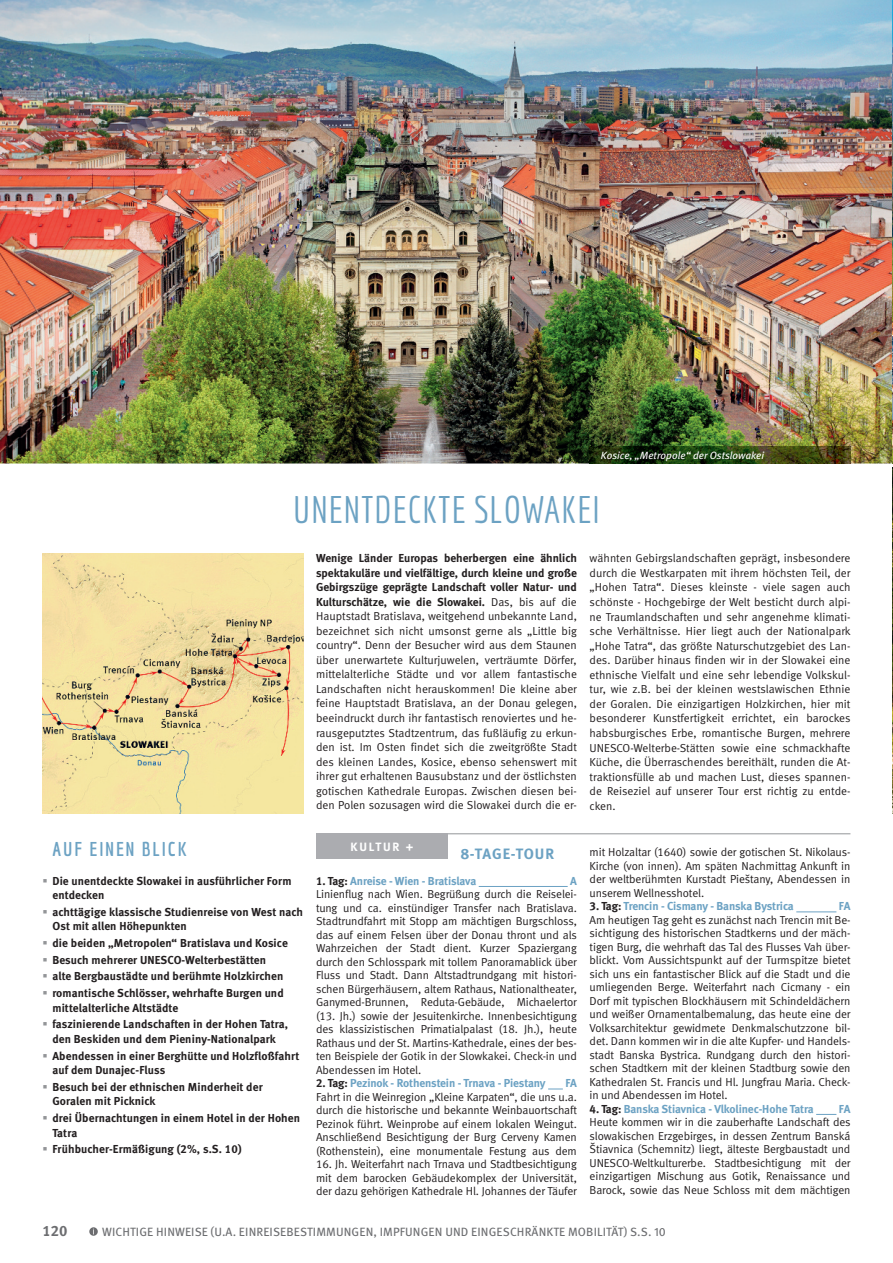
<style>
.page{position:relative;width:893px;height:1263px;background:#fff}
.page>*{position:absolute;margin:0;border:0;box-sizing:border-box;transform-origin:0 0}
.t1{font:37.5px "Economica";letter-spacing:.015em;color:#6ca2c3}
.t2{font:700 19.5px "Economica";letter-spacing:.1em;color:#6ca2c3}
.t3{font:15px "Meta Bold LF";letter-spacing:.06em;color:#6ca2c3}
.t4{font:15px "Meta Bold LF";color:#6c6d70}
.t5{font:12px "Meta OT";letter-spacing:.01em;color:#6c6d70}
.t6{font:12px "Meta Bold LF";letter-spacing:.15em;color:#fff}
.t7{font:11.55px/13.5px "Meta Normal LF";letter-spacing:-.01em;color:#231f20;text-align:justify}
.t8{font:11.55px/14.5px "Meta Bold LF";letter-spacing:.01em;color:#231f20}
.t9{font:11.55px "Meta Bold LF";letter-spacing:-.01em;color:#6ca2c3}
.t10{font:italic 10.5px "Meta Plus";color:#fff}
.s1{font-family:"Meta Normal LF"}
.s2{color:#231f20}
.s3{color:#939598}
</style>
<div class="page">
<img style="left:0;top:0;width:893px;height:463px">
<img style="left:42px;top:553px;width:261px;height:261px">
<img style="left:590px;top:446px;width:260px;height:17px">
<hr style="left:316px;top:833px;width:534px;height:1px;background:#939598">
<hr style="left:479px;top:886px;width:89px;height:1px;background:#6ca2c3">
<svg style="left:548px;top:1089px;width:15px;height:1px"></svg>
<hr style="left:796px;top:912px;width:40px;height:1px;background:#6ca2c3">
<svg style="left:816px;top:1114px;width:20px;height:1px"></svg>
<div style="left:316px;top:833px;width:132px;height:26px;background:#abacb0"></div>
<svg style="left:89px;top:1227px;width:9px;height:9px"></svg>
<img style="left:892px;top:468px;width:1px;height:346px">
<p class="t10" style="left:601px;top:449px;width:165px">Kosice, „Metropole“ der Ostslowakei</p>
<h1 class="t1" style="left:293px;top:488px;width:309px">UNENTDECKTE SLOWAKEI</h1>
<p class="t8" style="left:316px;top:551px;width:262px;text-align:justify">Wenige Länder Europas beherbergen eine ähnlich spektakuläre und vielfältige, durch kleine und große Gebirgszüge geprägte Landschaft voller Natur- und Kulturschätze, wie die Slowakei. <span class="s1">Das, bis auf die</span></p>
<p class="t7" style="left:316px;top:609px;width:262px;line-height:14.5px">Hauptstadt Bratislava, weitgehend unbekannte Land, bezeichnet sich nicht umsonst gerne als „Little big country“. Denn der Besucher wird aus dem Staunen über unerwartete Kulturjuwelen, verträumte Dörfer, mittelalterliche Städte und vor allem fantastische Landschaften nicht herauskommen! Die kleine aber feine Hauptstadt Bratislava, an der Donau gelegen, beeindruckt durch ihr fantastisch renoviertes und he&shy;rausgeputztes Stadtzentrum, das fußläufig zu erkun&shy;den ist. Im Osten findet sich die zweitgrößte Stadt des kleinen Landes, Kosice, ebenso sehenswert mit ihrer gut erhaltenen Bausubstanz und der östlichsten gotischen Kathedrale Europas. Zwischen diesen bei&shy;den Polen sozusagen wird die Slowakei durch die er-</p>
<p class="t7" style="left:590px;top:551px;width:263px;line-height:14.5px">wähnten Gebirgslandschaften geprägt, insbesondere durch die Westkarpaten mit ihrem höchsten Teil, der „Hohen Tatra“. Dieses kleinste - viele sagen auch schönste - Hochgebirge der Welt besticht durch alpi&shy;ne Traumlandschaften und sehr angenehme klimati&shy;sche Verhältnisse. Hier liegt auch der Nationalpark „Hohe Tatra“, das größte Naturschutzgebiet des Lan&shy;des. Darüber hinaus finden wir in der Slowakei eine ethnische Vielfalt und eine sehr lebendige Volkskul&shy;tur, wie z.B. bei der kleinen westslawischen Ethnie der Goralen. Die einzigartigen Holzkirchen, hier mit besonderer Kunstfertigkeit errichtet, ein barockes habsburgisches Erbe, romantische Burgen, mehrere UNESCO-Welterbe-Stätten sowie eine schmackhafte Küche, die Überraschendes bereithält, runden die At&shy;traktionsfülle ab und machen Lust, dieses spannen&shy;de Reiseziel auf unserer Tour erst richtig zu entde&shy;cken.</p>
<h2 class="t2" style="left:52px;top:838px;width:136px">AUF EINEN BLICK</h2>
<p class="t3" style="left:461px;top:844px;width:95px">8-TAGE-TOUR</p>
<p class="t9" style="left:316px;top:874px;width:162px"><span class="s2">1. Tag:</span> Anreise - Wien - Bratislava</p>
<p class="t9" style="left:570px;top:874px;width:8px">A</p>
<p class="t7" style="left:316px;top:887px;width:262px">Linienflug nach Wien. Begrüßung durch die Reiselei&shy;tung und ca. einstündiger Transfer nach Bratislava.<br>Stadtrundfahrt mit Stopp am mächtigen Burgschloss, das auf einem Felsen über der Donau thront und als Wahrzeichen der Stadt dient. Kurzer Spaziergang durch den Schlosspark mit tollem Panoramablick über Fluss und Stadt. Dann Altstadtrundgang mit histori&shy;schen Bürgerhäusern, altem Rathaus, Nationaltheater, Ganymed-Brunnen, Reduta-Gebäude, Michaelertor (13. Jh.) sowie der Jesuitenkirche. Innenbesichtigung des klassizistischen Primatialpalast (18. Jh.), heute Rathaus und der St. Martins-Kathedrale, eines der bes&shy;ten Beispiele der Gotik in der Slowkakei. Check-in und Abendessen im Hotel.</p>
<p class="t9" style="left:316px;top:1076px;width:231px"><span class="s2">2. Tag:</span> Pezinok - Rothenstein - Trnava - Piestany</p>
<p class="t9" style="left:565px;top:1076px;width:13px">FA</p>
<p class="t7" style="left:316px;top:1090px;width:262px">Fahrt in die Weinregion „Kleine Karpaten“, die uns u.a. durch die historische und bekannte Weinbauortschaft Pezinok führt. Weinprobe auf einem lokalen Weingut.<br>Anschließend Besichtigung der Burg Cerveny Kamen (Rothenstein), eine monumentale Festung aus dem</p>
<p class="t7" style="left:316px;top:1157px;width:262px">16. Jh. Weiterfahrt nach Trnava und Stadtbesichtigung mit dem barocken Gebäudekomplex der Universität, der dazu gehörigen Kathedrale Hl. Johannes der Täufer</p>
<p class="t6" style="left:351px;top:839px;width:64px">KULTUR +</p>
<p class="t8" style="left:52px;top:873px;width:241px;text-indent:-10px"><span class="s3">▪</span> Die unentdeckte Slowakei in ausführlicher Form entdecken</p>
<p class="t8" style="left:52px;top:904px;width:252px;text-indent:-10px"><span class="s3">▪</span> achttägige klassische Studienreise von West nach<br>Ost mit allen Höhepunkten</p>
<p class="t8" style="left:43px;top:936px;width:247px"><span class="s3">▪</span> die beiden „Metropolen“ Bratislava und Kosice</p>
<p class="t8" style="left:43px;top:952px;width:225px"><span class="s3">▪</span> Besuch mehrerer UNESCO-Welterbestätten</p>
<p class="t8" style="left:43px;top:969px;width:242px"><span class="s3">▪</span> alte Bergbaustädte und berühmte Holzkirchen</p>
<p class="t8" style="left:52px;top:986px;width:233px;text-indent:-10px"><span class="s3">▪</span> romantische Schlösser, wehrhafte Burgen und mittelalterliche Altstädte</p>
<p class="t8" style="left:43px;top:1017px;width:247px;text-align:center"><span class="s3">▪</span> faszinierende Landschaften in der Hohen Tatra, den Beskiden und dem Pieniny-Nationalpark</p>
<p class="t8" style="left:52px;top:1048px;width:248px;text-indent:-10px"><span class="s3">▪</span> Abendessen in einer Berghütte und Holzfloßfahrt auf dem Dunajec-Fluss</p>
<p class="t8" style="left:52px;top:1079px;width:212px;text-indent:-10px"><span class="s3">▪</span> Besuch bei der ethnischen Minderheit der<br>Goralen mit Picknick</p>
<p class="t8" style="left:52px;top:1111px;width:249px;text-indent:-10px"><span class="s3">▪</span> drei Übernachtungen in einem Hotel in der Hohen<br>Tatra</p>
<p class="t8" style="left:43px;top:1142px;width:201px"><span class="s3">▪</span> Frühbucher-Ermäßigung (2%, s.S. 10)</p>
<p class="t7" style="left:590px;top:845px;width:262px">mit Holzaltar (1640) sowie der gotischen St. Nikolaus-Kirche (von innen). Am späten Nachmittag Ankunft in der weltberühmten Kurstadt Pieštany, Abendessen in unserem Wellnesshotel.</p>
<p class="t9" style="left:590px;top:899px;width:206px"><span class="s2">3. Tag:</span> Trencin - Cismany - Banska Bystrica</p>
<p class="t9" style="left:839px;top:899px;width:13px">FA</p>
<p class="t7" style="left:590px;top:913px;width:262px">Am heutigen Tag geht es zunächst nach Trencin mit Be&shy;sichtigung des historischen Stadtkerns und der mäch&shy;tigen Burg, die wehrhaft das Tal des Flusses Vah über&shy;blickt. Vom Aussichtspunkt auf der Turmspitze bietet sich uns ein fantastischer Blick auf die Stadt und die umliegenden Berge. Weiterfahrt nach Cicmany - ein Dorf mit typischen Blockhäusern mit Schindeldächern und weißer Ornamentalbemalung, das heute eine der Volksarchitektur gewidmete Denkmalschutzzone bil&shy;det. Dann kommen wir in die alte Kupfer- und Handels&shy;stadt Banska Bystrica. Rundgang durch den histori&shy;schen Stadtkern mit der kleinen Stadtburg sowie den Kathedralen St. Francis und Hl. Jungfrau Maria. Check&shy;in und Abendessen im Hotel.</p>
<p class="t9" style="left:590px;top:1102px;width:226px"><span class="s2">4. Tag:</span> Banska Stiavnica - Vlkolinec-Hohe Tatra</p>
<p class="t9" style="left:839px;top:1102px;width:13px">FA</p>
<p class="t7" style="left:590px;top:1115px;width:262px">Heute kommen wir in die zauberhafte Landschaft des slowakischen Erzgebirges, in dessen Zentrum Banská Štiavnica (Schemnitz) liegt, älteste Bergbaustadt und UNESCO-Weltkulturerbe. Stadtbesichtigung mit der einzigartigen Mischung aus Gotik, Renaissance und Barock, sowie das Neue Schloss mit dem mächtigen</p>
<p class="t4" style="left:43px;top:1222px;width:27px">120</p>
<p class="t5" style="left:102px;top:1224px;width:565px">WICHTIGE HINWEISE (U.A. EINREISEBESTIMMUNGEN, IMPFUNGEN UND EINGESCHRÄNKTE MOBILITÄT) S.S. 10</p>
</div>
